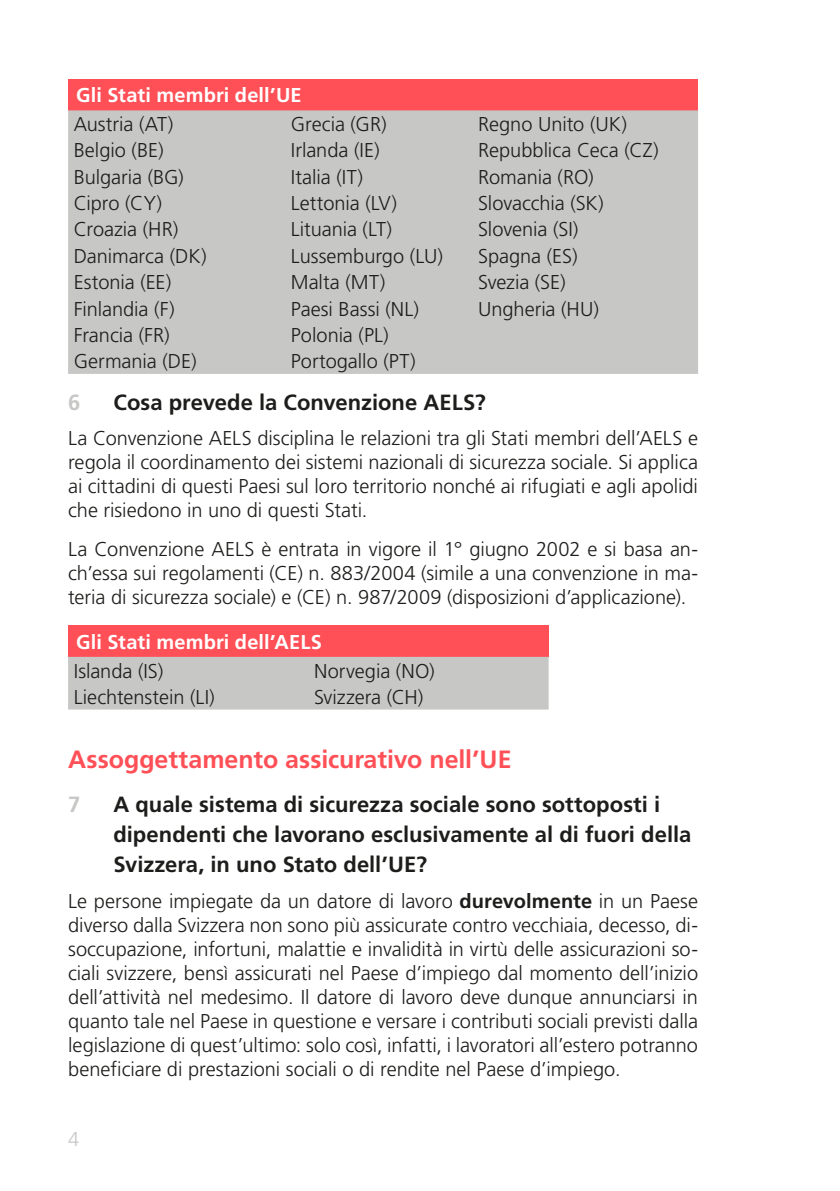
<style>
.page{position:relative;width:840px;height:1191px;background:#fff}
.page>*{position:absolute;margin:0;border:0;box-sizing:border-box;transform-origin:0 0}
.Texttitel{font:700 25px "Frutiger LT Std";color:#ff5057}
.t1{font:700 22px/30px "Frutiger LT Std";color:#1d1d1b}
.t2{font:700 22px "Frutiger LT Std";color:#c7c7c6}
.Grundtext{font:300 20px/24px "Frutiger LT Std";letter-spacing:-.005em;color:#1d1d1b;text-align:justify}
.Tabellen_Text_Weiss{font:700 20px "Frutiger LT Std";letter-spacing:.005em;color:#fff}
.t3{font:300 20px "Frutiger LT Std";color:#c7c7c6}
.s1{font-weight:700}
</style>
<div class="page">
<div style="left:68px;top:79px;width:629px;height:31px;background:#ff5057"></div>
<div style="left:68px;top:110px;width:629px;height:264px;background:#c7c7c6"></div>
<div style="left:68px;top:626px;width:480px;height:31px;background:#ff5057"></div>
<div style="left:68px;top:657px;width:480px;height:52px;background:#c7c7c6"></div>
<p class="Tabellen_Text_Weiss" style="left:76px;top:84px;width:227px">Gli Stati membri dell’UE</p>
<p class="Grundtext" style="left:74px;top:112px;width:101px">Austria (AT)</p>
<p class="Grundtext" style="left:291px;top:112px;width:97px">Grecia (GR)</p>
<p class="Grundtext" style="left:478px;top:112px;width:150px">Regno Unito (UK)</p>
<p class="Grundtext" style="left:74px;top:139px;width:91px">Belgio (BE)</p>
<p class="Grundtext" style="left:291px;top:139px;width:90px">Irlanda (IE)</p>
<p class="Grundtext" style="left:478px;top:139px;width:182px">Repubblica Ceca (CZ)</p>
<p class="Grundtext" style="left:74px;top:165px;width:111px">Bulgaria (BG)</p>
<p class="Grundtext" style="left:291px;top:165px;width:74px">Italia (IT)</p>
<p class="Grundtext" style="left:478px;top:165px;width:117px">Romania (RO)</p>
<p class="Grundtext" style="left:74px;top:191px;width:90px">Cipro (CY)</p>
<p class="Grundtext" style="left:291px;top:191px;width:108px">Lettonia (LV)</p>
<p class="Grundtext" style="left:478px;top:191px;width:127px">Slovacchia (SK)</p>
<p class="Grundtext" style="left:74px;top:218px;width:106px">Croazia (HR)</p>
<p class="Grundtext" style="left:291px;top:218px;width:103px">Lituania (LT)</p>
<p class="Grundtext" style="left:478px;top:218px;width:102px">Slovenia (SI)</p>
<p class="Grundtext" style="left:74px;top:244px;width:134px">Danimarca (DK)</p>
<p class="Grundtext" style="left:291px;top:244px;width:153px">Lussemburgo (LU)</p>
<p class="Grundtext" style="left:478px;top:244px;width:101px">Spagna (ES)</p>
<p class="Grundtext" style="left:74px;top:270px;width:99px">Estonia (EE)</p>
<p class="Grundtext" style="left:291px;top:270px;width:96px">Malta (MT)</p>
<p class="Grundtext" style="left:478px;top:270px;width:89px">Svezia (SE)</p>
<p class="Grundtext" style="left:74px;top:297px;width:102px">Finlandia (F)</p>
<p class="Grundtext" style="left:291px;top:297px;width:130px">Paesi Bassi (NL)</p>
<p class="Grundtext" style="left:478px;top:297px;width:122px">Ungheria (HU)</p>
<p class="Grundtext" style="left:74px;top:323px;width:97px">Francia (FR)</p>
<p class="Grundtext" style="left:291px;top:323px;width:99px">Polonia (PL)</p>
<p class="Grundtext" style="left:74px;top:349px;width:124px">Germania (DE)</p>
<p class="Grundtext" style="left:291px;top:349px;width:126px">Portogallo (PT)</p>
<p class="t2" style="left:68px;top:389px;width:14px">6</p>
<p class="t1" style="left:113px;top:387px;width:373px">Cosa prevede la Convenzione AELS?</p>
<p class="Grundtext" style="left:68px;top:427px;width:631px">La Convenzione AELS disciplina le relazioni tra gli Stati membri dell’AELS e regola il coordinamento dei sistemi nazionali di sicurezza sociale. Si applica ai cittadini di questi Paesi sul loro territorio nonché ai rifugiati e agli apolidi che risiedono in uno di questi Stati.</p>
<p class="Grundtext" style="left:68px;top:537px;width:631px">La Convenzione AELS è entrata in vigore il 1° giugno 2002 e si basa an&shy;ch’essa sui regolamenti (CE) n. 883/2004 (simile a una convenzione in ma&shy;teria di sicurezza sociale) e (CE) n. 987/2009 (disposizioni d’applicazione).</p>
<p class="Tabellen_Text_Weiss" style="left:76px;top:630px;width:247px">Gli Stati membri dell’AELS</p>
<p class="Grundtext" style="left:74px;top:659px;width:91px">Islanda (IS)</p>
<p class="Grundtext" style="left:314px;top:659px;width:122px">Norvegia (NO)</p>
<p class="Grundtext" style="left:74px;top:685px;width:142px">Liechtenstein (LI)</p>
<p class="Grundtext" style="left:314px;top:685px;width:111px">Svizzera (CH)</p>
<p class="Texttitel" style="left:68px;top:744px;width:444px">Assoggettamento assicurativo nell’UE</p>
<p class="t2" style="left:68px;top:791px;width:14px">7</p>
<p class="t1" style="left:113px;top:789px;width:579px">A quale sistema di sicurezza sociale sono sottoposti i dipendenti che lavorano esclusivamente al di fuori della<br>Svizzera, in uno Stato dell’UE?</p>
<p class="Grundtext" style="left:68px;top:889px;width:631px">Le persone impiegate da un datore di lavoro <span class="s1">durevolmente</span> in un Paese diverso dalla Svizzera non sono più assicurate contro vecchiaia, decesso, di&shy;soccupazione, infortuni, malattie e invalidità in virtù delle assicurazioni so&shy;ciali svizzere, bensì assicurati nel Paese d’impiego dal momento dell’inizio dell’attività nel medesimo. Il datore di lavoro deve dunque annunciarsi in quanto tale nel Paese in questione e versare i contributi sociali previsti dalla legislazione di quest’ultimo: solo così, infatti, i lavoratori all’estero potranno beneficiare di prestazioni sociali o di rendite nel Paese d’impiego.</p>
<p class="t3" style="left:68px;top:1127px;width:13px">4</p>
</div>
